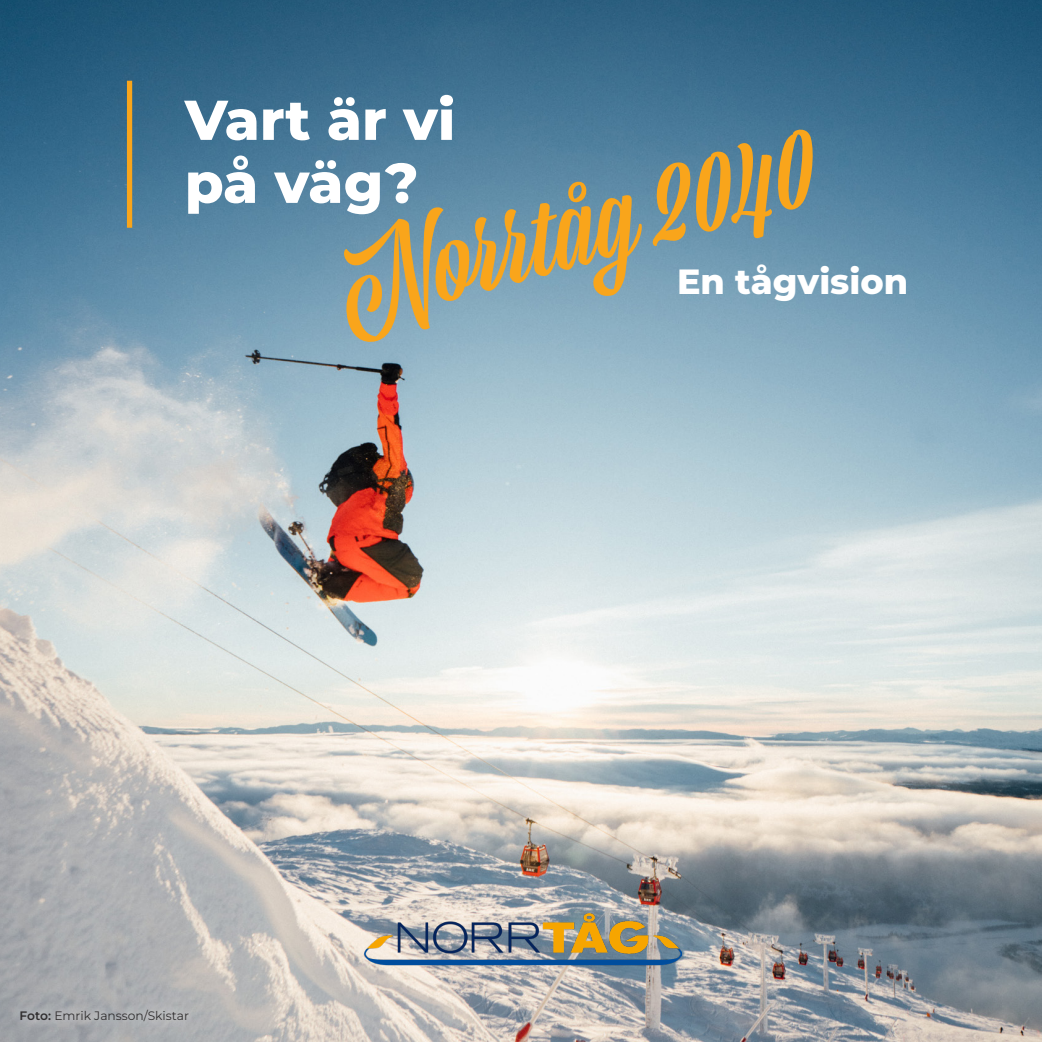
<style>
.page{position:relative;width:1042px;height:1042px;background:#fff}
.page>*{position:absolute;margin:0;border:0;box-sizing:border-box;transform-origin:0 0}
.KAPITELRUBRIK{font:112px "Viktor Script";color:#f9a51b}
.KAPITELRUBRIK-2{font:800 56px "Montserrat";color:#fff}
.KAPITELRUBRIK-3{font:800 35px "Montserrat";color:#fff}
.BILDTEXT{font:12.25px "Montserrat";color:#312f30}
.s1{font-weight:600}
</style>
<div class="page">
<img style="left:0;top:0;width:1042px;height:1042px">
<div style="left:10px;top:1000px;width:188px;height:31px;background:#fff;opacity:.75"></div>
<div style="left:127px;top:81px;width:5px;height:147px;background:#f9a51b"></div>
<img style="left:365px;top:914px;width:316px;height:52px">
<p class="KAPITELRUBRIK-2" style="left:185px;top:83px;width:272px">Vart är vi</p>
<p class="KAPITELRUBRIK-2" style="left:185px;top:146px;width:235px">på väg?</p>
<p class="KAPITELRUBRIK" style="left:323px;top:227px;width:495px;rotate:-15deg">Norrtåg 2040</p>
<p class="KAPITELRUBRIK-3" style="left:677px;top:258px;width:233px">En tågvision</p>
<p class="BILDTEXT" style="left:20px;top:1007px;width:171px"><span class="s1">Foto:</span> Emrik Jansson/Skistar</p>
</div>
